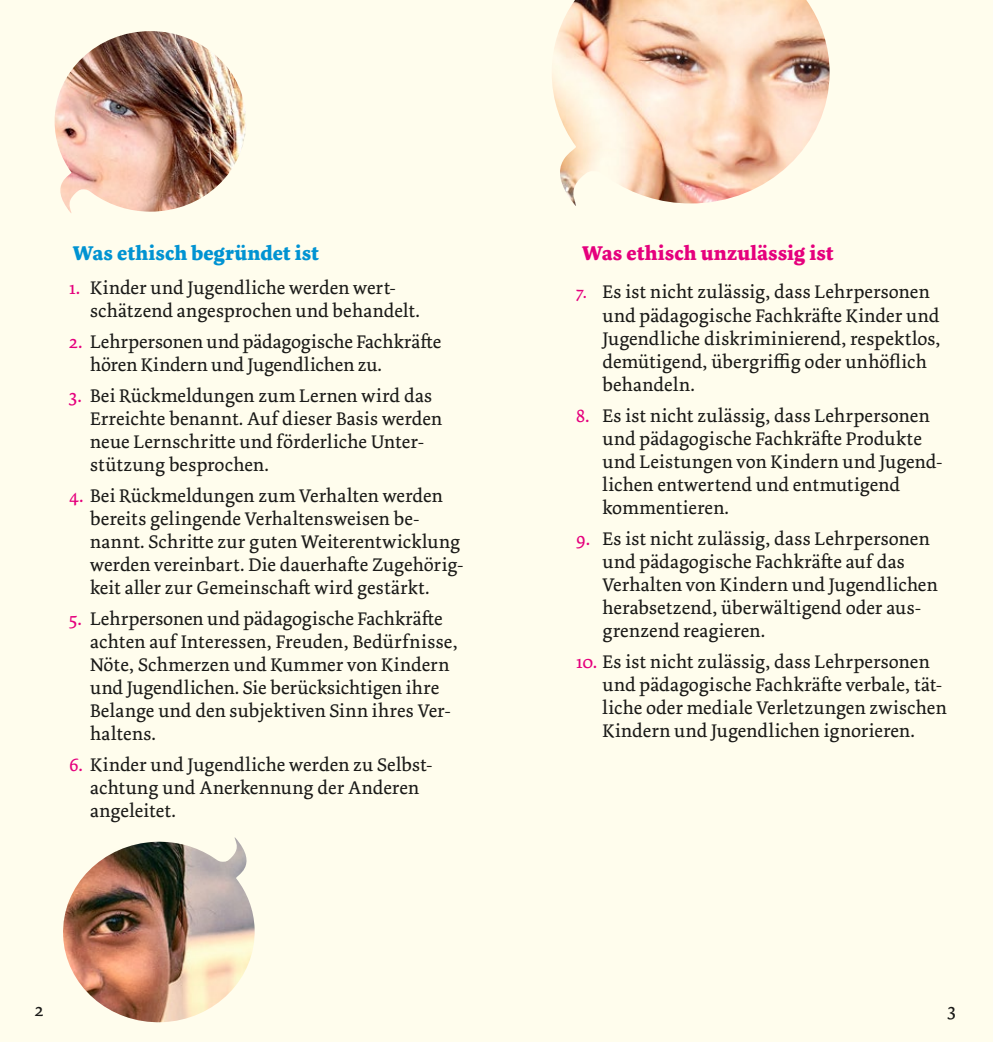
<style>
.page{position:relative;width:993px;height:1042px;background:#fff}
.page>*{position:absolute;margin:0;border:0;box-sizing:border-box;transform-origin:0 0}
._3_h2{font:700 21px "Dolly Pro";letter-spacing:.005em;color:#e5007d}
._2_h2{font:700 21px "Dolly Pro";letter-spacing:.005em;color:#0093d2}
.Absatzformat_1{font:19.25px/23.1px "Dolly Pro";letter-spacing:.005em;color:#1a1a18}
.s1{color:#e5007d}
.s2{font-size:17.5px;color:#e5007d}
</style>
<div class="page">
<div style="left:0;top:0;width:496px;height:1042px;background:#fffded"></div>
<img style="left:54px;top:31px;width:192px;height:182px">
<img style="left:63px;top:837px;width:192px;height:186px">
<div style="left:496px;top:0;width:496px;height:1042px;background:#fffded"></div>
<img style="left:552px;top:0;width:277px;height:206px">
<h2 class="_2_h2" style="left:73px;top:239px;width:248px">Was ethisch begründet ist</h2>
<p class="Absatzformat_1" style="left:90px;top:276px;width:331px;text-indent:-21px"><span class="s1">1.</span> Kinder und Jugendliche werden wert&shy;schätzend angesprochen und behandelt.</p>
<p class="Absatzformat_1" style="left:90px;top:330px;width:352px;text-indent:-21px"><span class="s1">2.</span> Lehrpersonen und pädagogische Fachkräfte hören Kindern und Jugendlichen zu.</p>
<p class="Absatzformat_1" style="left:90px;top:384px;width:353px;text-indent:-21px"><span class="s1">3.</span> Bei Rückmeldungen zum Lernen wird das Erreichte benannt. Auf dieser Basis werden neue Lernschritte und förderliche Unter&shy;stützung besprochen.</p>
<p class="Absatzformat_1" style="left:90px;top:484px;width:375px;text-indent:-21px"><span class="s1">4.</span> Bei Rückmeldungen zum Verhalten werden bereits gelingende Verhaltensweisen be&shy;nannt. Schritte zur guten Weiterentwicklung werden vereinbart. Die dauerhafte Zugehörig&shy;keit aller zur Gemeinschaft wird gestärkt.</p>
<p class="Absatzformat_1" style="left:90px;top:607px;width:369px;text-indent:-21px"><span class="s1">5.</span> Lehrpersonen und pädagogische Fachkräfte achten auf Interessen, Freuden, Bedürfnisse, Nöte, Schmerzen und Kummer von Kindern und Jugendlichen. Sie berücksichtigen ihre Belange und den subjektiven Sinn ihres Ver&shy;haltens.</p>
<p class="Absatzformat_1" style="left:90px;top:753px;width:342px;text-indent:-21px"><span class="s1">6.</span> Kinder und Jugendliche werden zu Selbst&shy;achtung und Anerkennung der Anderen angeleitet.</p>
<p class="Absatzformat_1" style="left:35px;top:997px;width:10px">2</p>
<h2 class="_3_h2" style="left:582px;top:239px;width:253px">Was ethisch unzulässig ist</h2>
<p class="Absatzformat_1" style="left:602px;top:280px;width:339px;text-indent:-26px"><span class="s2">7.</span> Es ist nicht zulässig, dass Lehrpersonen und pädagogische Fachkräfte Kinder und Jugendliche diskriminierend, respektlos, demütigend, übergriffig oder unhöflich behandeln.</p>
<p class="Absatzformat_1" style="left:602px;top:404px;width:340px;text-indent:-26px"><span class="s1">8.</span> Es ist nicht zulässig, dass Lehrpersonen und pädagogische Fachkräfte Produkte und Leistungen von Kindern und Jugend&shy;lichen entwertend und entmutigend kommentieren.</p>
<p class="Absatzformat_1" style="left:602px;top:527px;width:336px;text-indent:-26px"><span class="s1">9.</span> Es ist nicht zulässig, dass Lehrpersonen und pädagogische Fachkräfte auf das Verhalten von Kindern und Jugendlichen herabsetzend, überwältigend oder aus&shy;grenzend reagieren.</p>
<p class="Absatzformat_1" style="left:602px;top:650px;width:345px;text-indent:-26px"><span class="s1">10.</span> Es ist nicht zulässig, dass Lehrpersonen und pädagogische Fachkräfte verbale, tät&shy;liche oder mediale Verletzungen zwischen Kindern und Jugendlichen ignorieren.</p>
<p class="Absatzformat_1" style="left:947px;top:997px;width:10px">3</p>
</div>
